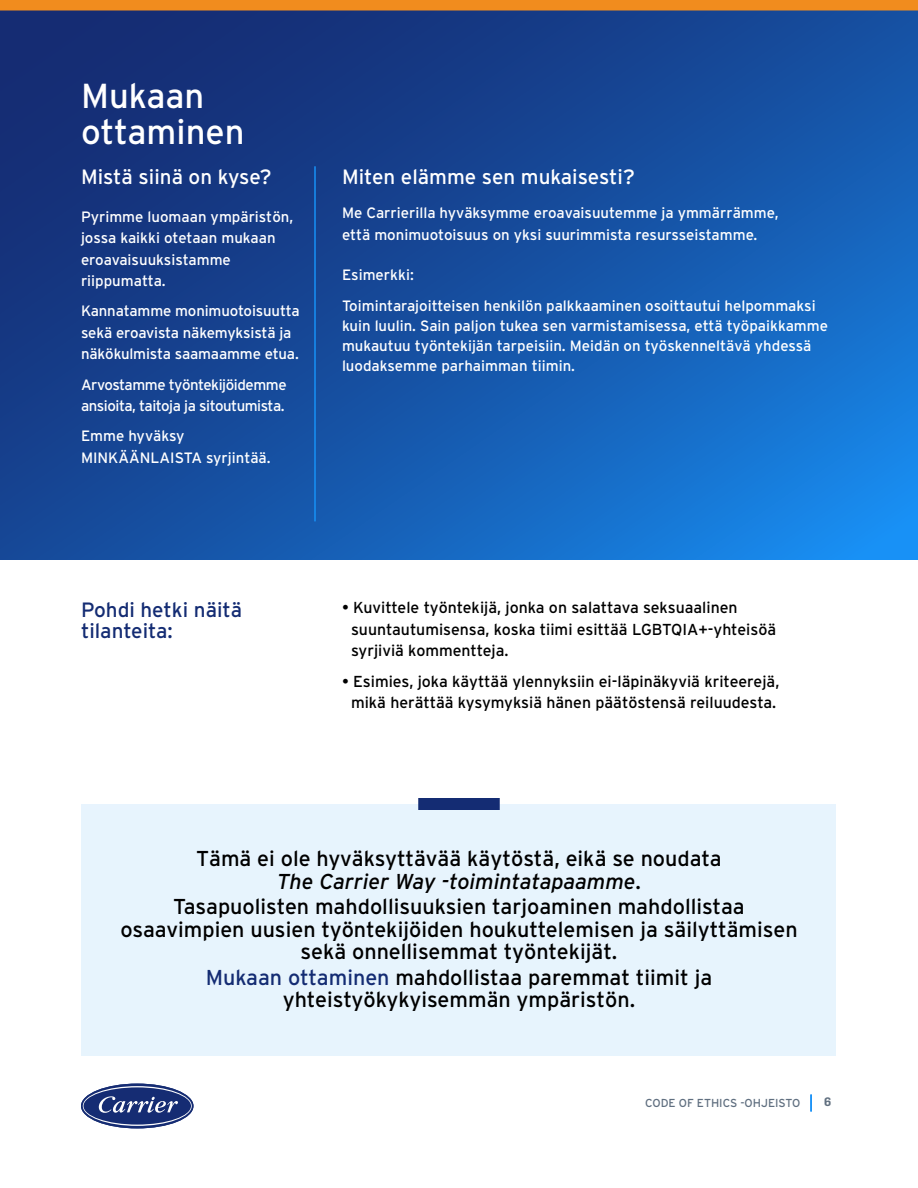
<style>
.page{position:relative;width:918px;height:1188px;background:#fff}
.page>*{position:absolute;margin:0;border:0;box-sizing:border-box;transform-origin:0 0}
.Paragraph_Style23{font:34.65px/36px "Interstate";color:#fff}
.Paragraph_Style32{font:21.6px/22.5px "Interstate";color:#000;text-align:center}
.Paragraph_Style16{font:21.6px/22.5px "Interstate";color:#000;text-align:center}
.Paragraph_Style34{font:21.6px/22.5px "Interstate";color:#000;text-align:center}
.Paragraph_Style1{font:20.7px/21.3px "Interstate";color:#142c73}
.Paragraph_Style7{font:20.7px "Interstate";color:#fff}
.Paragraph_Style5{font:20.7px "Interstate";color:#fff}
.Paragraph_Style21{font:15.9px/21.3px "Interstate";color:#000}
.Paragraph_Style22{font:15.9px/21.3px "Interstate";color:#000;text-align:center}
.Paragraph_Style1-2{font:15px/20px "Interstate";color:#fff}
.Paragraph_Style11{font:15px/21.3px "Interstate";letter-spacing:-.01em;color:#fff}
.Paragraph_Style31{font:15px/21.3px "Interstate";color:#fff}
.Paragraph_Style29{font:15px/21.3px "Interstate";letter-spacing:-.03em;color:#fff}
.Paragraph_Style30{font:15px/21.3px "Interstate";color:#fff}
.Paragraph_Style15{font:15px "Interstate";color:#fff}
.t1{font:600 12px "Flama";color:#617080}
.Paragraph_Style1-3{font:11.55px "Interstate";color:#606f80}
.s1{font-style:italic}
.s2{color:#142c73}
</style>
<div class="page">
<svg style="left:810px;top:1095px;width:2px;height:17px"></svg>
<svg style="left:81px;top:1084px;width:113px;height:44px"></svg>
<svg style="left:0;top:10px;width:918px;height:550px;background:#164fa1"></svg>
<div style="left:0;top:0;width:918px;height:10px;background:#f18c1e"></div>
<div style="left:82px;top:804px;width:754px;height:246px;background:#e8f4fe"></div>
<hr style="left:314px;top:166px;width:2px;height:355px;background:#1791f6">
<div style="left:82px;top:810px;width:754px;height:246px;background:#e7f4fd"></div>
<div style="left:418px;top:798px;width:82px;height:12px;background:#142c73"></div>
<p class="Paragraph_Style23" style="left:81px;top:77px;width:165px">Mukaan ottaminen</p>
<p class="Paragraph_Style5" style="left:81px;top:165px;width:192px">Mistä siinä on kyse?</p>
<p class="Paragraph_Style11" style="left:81px;top:206px;width:214px">Pyrimme luomaan ympäristön, jossa kaikki otetaan mukaan eroavaisuuksistamme riippumatta.</p>
<p class="Paragraph_Style11" style="left:81px;top:300px;width:220px">Kannatamme monimuotoisuutta sekä eroavista näkemyksistä ja näkökulmista saamaamme etua.</p>
<p class="Paragraph_Style29" style="left:81px;top:374px;width:207px">Arvostamme työntekijöidemme ansioita, taitoja ja sitoutumista.</p>
<p class="Paragraph_Style30" style="left:81px;top:425px;width:191px">Emme hyväksy<br>MINKÄÄNLAISTA syrjintää.</p>
<p class="Paragraph_Style7" style="left:342px;top:165px;width:294px">Miten elämme sen mukaisesti?</p>
<p class="Paragraph_Style31" style="left:342px;top:202px;width:438px">Me Carrierilla hyväksymme eroavaisuutemme ja ymmärrämme, että monimuotoisuus on yksi suurimmista resursseistamme.</p>
<p class="Paragraph_Style15" style="left:342px;top:267px;width:73px">Esimerkki:</p>
<p class="Paragraph_Style1-2" style="left:342px;top:295px;width:488px">Toimintarajoitteisen henkilön palkkaaminen osoittautui helpommaksi kuin luulin. Sain paljon tukea sen varmistamisessa, että työpaikkamme mukautuu työntekijän tarpeisiin. Meidän on työskenneltävä yhdessä luodaksemme parhaimman tiimin.</p>
<p class="Paragraph_Style1" style="left:81px;top:599px;width:163px">Pohdi hetki näitä tilanteita:</p>
<p class="Paragraph_Style21" style="left:351px;top:597px;width:427px;text-indent:-9px">• Kuvittele työntekijä, jonka on salattava seksuaalinen suuntautumisensa, koska tiimi esittää LGBTQIA+-yhteisöä syrjiviä kommentteja.</p>
<p class="Paragraph_Style22" style="left:342px;top:670px;width:439px">• Esimies, joka käyttää ylennyksiin ei-läpinäkyviä kriteerejä, mikä herättää kysymyksiä hänen päätöstensä reiluudesta.</p>
<p class="Paragraph_Style16" style="left:196px;top:847px;width:527px">Tämä ei ole hyväksyttävää käytöstä, eikä se noudata<br><span class="s1">The Carrier Way -toimintatapaamme</span>.</p>
<p class="Paragraph_Style32" style="left:120px;top:895px;width:679px">Tasapuolisten mahdollisuuksien tarjoaminen mahdollistaa osaavimpien uusien työntekijöiden houkuttelemisen ja säilyttämisen sekä onnellisemmat työntekijät.</p>
<p class="Paragraph_Style34" style="left:206px;top:966px;width:508px"><span class="s2">Mukaan ottaminen</span> mahdollistaa paremmat tiimit ja yhteistyökykyisemmän ympäristön.</p>
<p class="Paragraph_Style1-3" style="left:645px;top:1096px;width:157px">CODE OF ETHICS -OHJEISTO</p>
<p class="t1" style="left:824px;top:1093px;width:9px">6</p>
</div>
